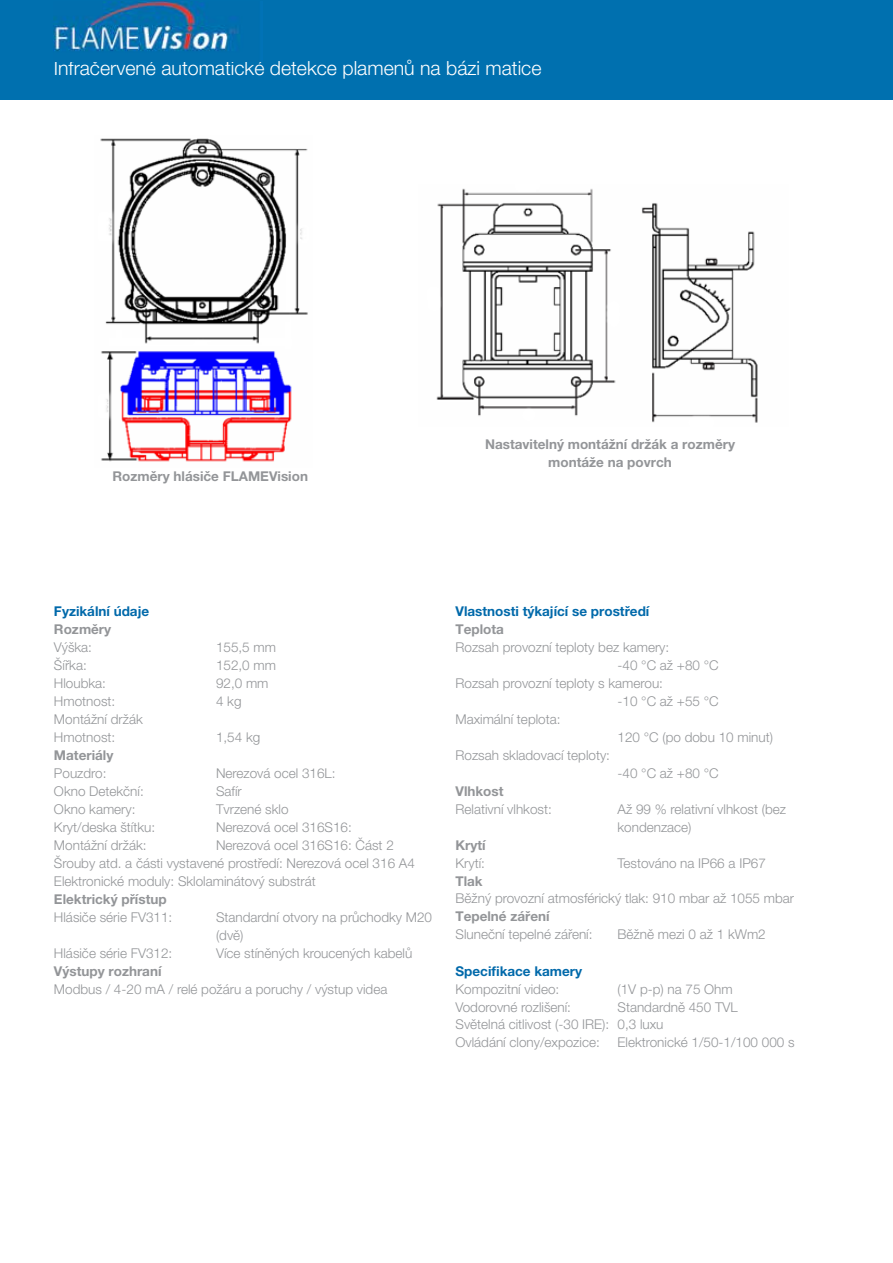
<style>
.page{position:relative;width:893px;height:1263px;background:#fff}
.page>*{position:absolute;margin:0;border:0;box-sizing:border-box;transform-origin:0 0}
.t1{font:300 19.5px "Helvetica Neue LT Pro";color:#fff}
.t2{font:300 13.5px/18px "Helvetica Neue LT Pro";color:#939598}
.t3{font:700 13.5px/18px "Helvetica Neue LT Pro";color:#939598;text-align:center}
.t4{font:700 13.5px "Helvetica Neue LT Pro";color:#0069aa}
</style>
<div class="page">
<div style="left:0;top:0;width:893px;height:99px;background:#0070af"></div>
<img style="left:100px;top:138px;width:208px;height:324px">
<img style="left:436px;top:188px;width:322px;height:235px">
<img style="left:53px;top:1px;width:186px;height:51px">
<h1 class="t1" style="left:54px;top:57px;width:489px">Infračervené automatické detekce plamenů na bázi matice</h1>
<p class="t3" style="left:113px;top:466px;width:197px">Rozměry hlásiče FLAMEVision</p>
<p class="t3" style="left:485px;top:435px;width:251px">Nastavitelný montážní držák a rozměry montáže na povrch</p>
<p class="t4" style="left:54px;top:602px;width:97px">Fyzikální údaje</p>
<p class="t3" style="left:54px;top:619px;width:59px">Rozměry</p>
<p class="t2" style="left:54px;top:637px;width:40px">Výška:</p>
<p class="t2" style="left:216px;top:637px;width:62px">155,5 mm</p>
<p class="t2" style="left:54px;top:655px;width:34px">Šířka:</p>
<p class="t2" style="left:216px;top:655px;width:62px">152,0 mm</p>
<p class="t2" style="left:54px;top:673px;width:54px">Hloubka:</p>
<p class="t2" style="left:216px;top:673px;width:54px">92,0 mm</p>
<p class="t2" style="left:54px;top:691px;width:63px">Hmotnost:</p>
<p class="t2" style="left:216px;top:691px;width:27px">4 kg</p>
<p class="t2" style="left:54px;top:709px;width:90px">Montážní držák<br>Hmotnost:</p>
<p class="t2" style="left:216px;top:727px;width:46px">1,54 kg</p>
<p class="t3" style="left:54px;top:745px;width:61px">Materiály</p>
<p class="t2" style="left:54px;top:763px;width:54px">Pouzdro:</p>
<p class="t2" style="left:216px;top:763px;width:121px">Nerezová ocel 316L:</p>
<p class="t2" style="left:54px;top:781px;width:91px">Okno Detekční:</p>
<p class="t2" style="left:216px;top:781px;width:27px">Safír</p>
<p class="t2" style="left:54px;top:799px;width:83px">Okno kamery:</p>
<p class="t2" style="left:216px;top:799px;width:74px">Tvrzené sklo</p>
<p class="t2" style="left:54px;top:817px;width:103px">Kryt/deska štítku:</p>
<p class="t2" style="left:216px;top:817px;width:137px">Nerezová ocel 316S16:</p>
<p class="t2" style="left:54px;top:835px;width:94px">Montážní držák:</p>
<p class="t2" style="left:54px;top:835px;width:362px;text-indent:162px">Nerezová ocel 316S16: Část 2<br>Šrouby atd. a části vystavené prostředí: Nerezová ocel 316 A4<br>Elektronické moduly: Sklolaminátový substrát</p>
<p class="t3" style="left:54px;top:889px;width:114px">Elektrický přístup</p>
<p class="t2" style="left:54px;top:907px;width:120px">Hlásiče série FV311:</p>
<p class="t2" style="left:216px;top:907px;width:218px">Standardní otvory na průchodky M20 (dvě)</p>
<p class="t2" style="left:54px;top:943px;width:120px">Hlásiče série FV312:</p>
<p class="t2" style="left:216px;top:943px;width:198px">Více stíněných kroucených kabelů</p>
<p class="t3" style="left:54px;top:961px;width:109px">Výstupy rozhraní</p>
<p class="t2" style="left:54px;top:979px;width:335px">Modbus / 4-20 mA / relé požáru a poruchy / výstup videa</p>
<p class="t4" style="left:455px;top:602px;width:195px">Vlastnosti týkající se prostředí</p>
<p class="t3" style="left:455px;top:619px;width:50px">Teplota</p>
<p class="t2" style="left:455px;top:637px;width:215px">Rozsah provozní teploty bez kamery:</p>
<p class="t2" style="left:617px;top:655px;width:103px">-40 °C až +80 °C</p>
<p class="t2" style="left:455px;top:673px;width:209px">Rozsah provozní teploty s kamerou:</p>
<p class="t2" style="left:617px;top:691px;width:103px">-10 °C až +55 °C</p>
<p class="t2" style="left:455px;top:709px;width:107px">Maximální teplota:</p>
<p class="t2" style="left:617px;top:727px;width:157px">120 °C (po dobu 10 minut)</p>
<p class="t2" style="left:455px;top:745px;width:156px">Rozsah skladovací teploty:</p>
<p class="t2" style="left:617px;top:763px;width:103px">-40 °C až +80 °C</p>
<p class="t3" style="left:455px;top:781px;width:49px">Vlhkost</p>
<p class="t2" style="left:455px;top:799px;width:98px">Relativní vlhkost:</p>
<p class="t2" style="left:617px;top:799px;width:170px">Až 99 % relativní vlhkost (bez kondenzace)</p>
<p class="t3" style="left:455px;top:835px;width:32px">Krytí</p>
<p class="t2" style="left:455px;top:853px;width:31px">Krytí:</p>
<p class="t2" style="left:617px;top:853px;width:150px">Testováno na IP66 a IP67</p>
<p class="t3" style="left:455px;top:871px;width:29px">Tlak</p>
<p class="t2" style="left:455px;top:889px;width:340px">Běžný provozní atmosférický tlak: 910 mbar až 1055 mbar</p>
<p class="t3" style="left:455px;top:907px;width:96px">Tepelné záření</p>
<p class="t2" style="left:455px;top:925px;width:139px">Sluneční tepelné záření:</p>
<p class="t2" style="left:617px;top:925px;width:150px">Běžně mezi 0 až 1 kWm2</p>
<p class="t4" style="left:455px;top:962px;width:128px">Specifikace kamery</p>
<p class="t2" style="left:455px;top:979px;width:105px">Kompozitní video:</p>
<p class="t2" style="left:617px;top:979px;width:117px">(1V p-p) na 75 Ohm</p>
<p class="t2" style="left:455px;top:997px;width:117px">Vodorovné rozlišení:</p>
<p class="t2" style="left:455px;top:997px;width:284px;text-indent:162px">Standardně 450 TVL<br>Světelná citlivost (-30 IRE): 0,3 luxu<br>Ovládání clony/expozice:</p>
<p class="t2" style="left:617px;top:1033px;width:179px">Elektronické 1/50-1/100 000 s</p>
</div>
